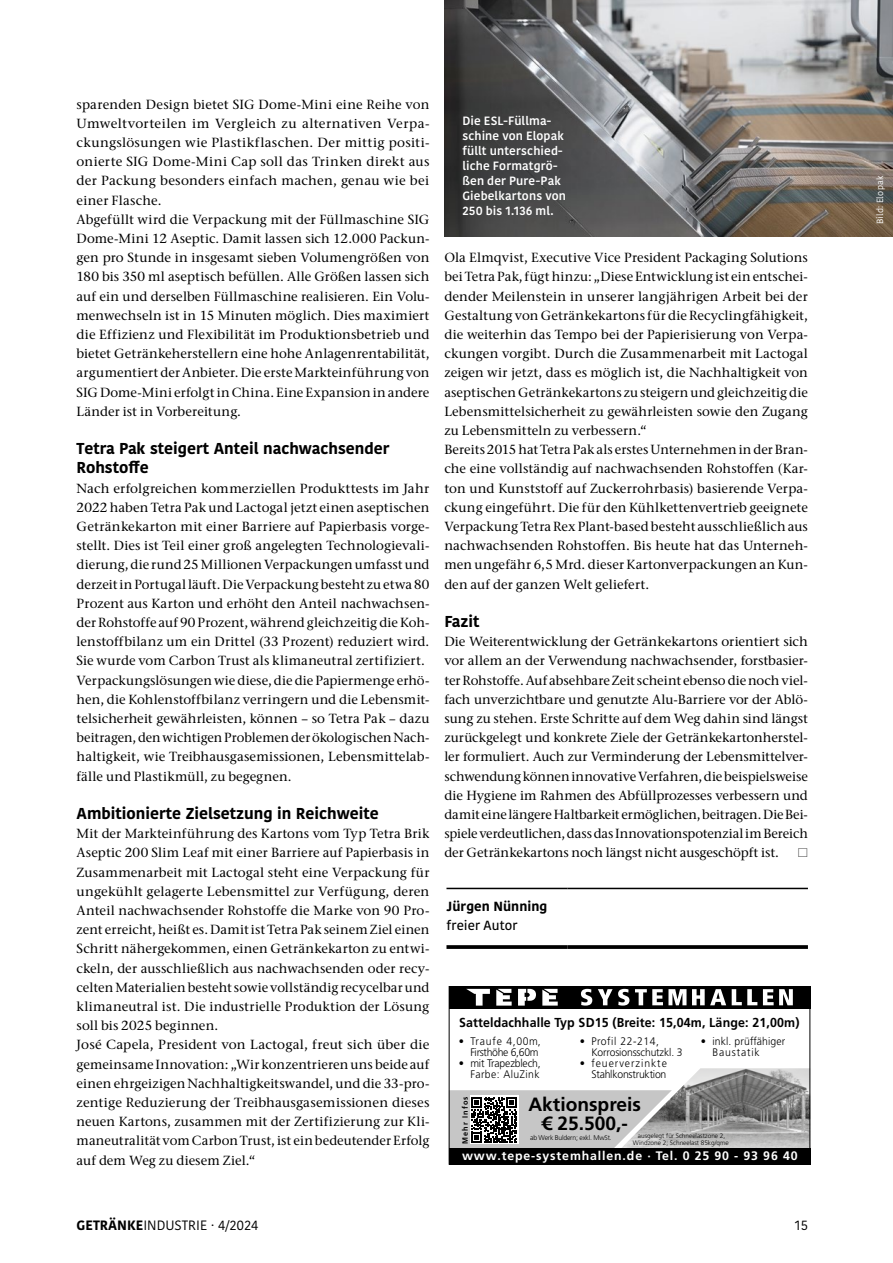
<style>
.page{position:relative;width:893px;height:1263px;background:#fff}
.page>*{position:absolute;margin:0;border:0;box-sizing:border-box;transform-origin:0 0}
.t1{font:700 19.2px/19.2px "Frutiger LT Pro";color:#000;text-align:center}
.Zwischenhead{font:700 15.75px/18.9px "Kohinoor Bangla";color:#000}
.t2{font:13.5px "Kohinoor Bangla";color:#000}
.Fließtext{font:500 13.2px/19.2px "Stone Serif ITC Pro";letter-spacing:.01em;color:#000;text-align:justify}
.Autoren_Name_GI{font:700 13.2px "Kohinoor Bangla";letter-spacing:.005em;color:#000}
.Autoren_Info_GI{font:500 13.2px "Kohinoor Bangla";letter-spacing:.01em;color:#000}
.t3{font:700 13.05px "Frutiger LT Pro";letter-spacing:.01em;color:#000;scale:.95 1}
.t4{font:700 12.3px "Frutiger LT Pro";letter-spacing:.07em;color:#fff}
.Bildunterschrift{font:600 12px/15px "Kohinoor Bangla";letter-spacing:.01em;color:#fff}
.t5{font:300 10.95px/10.9px "Frutiger LT Pro";letter-spacing:-.02em;color:#000;text-align:right;scale:.95 1}
.t6{font:300 10.95px/10.9px "Frutiger LT Pro";letter-spacing:-.015em;color:#000;text-align:right;scale:.95 1}
.t7{font:300 10.95px/10.9px "Frutiger LT Pro";letter-spacing:-.03em;color:#000;text-align:right;scale:.95 1}
.t8{font:300 10.95px/10.9px "Frutiger LT Pro";letter-spacing:.01em;color:#000;scale:.95 1}
.t9{font:300 10.95px "Frutiger LT Pro";letter-spacing:.05em;color:#000;scale:.95 1}
.t10{font:300 10.8px "Frutiger LT Pro";letter-spacing:-.01em;color:#000;scale:.95 1}
.Quelle{font:9px "Kohinoor Bangla";letter-spacing:.02em;color:#fff}
.t11{font:700 7.65px "Frutiger LT Pro";letter-spacing:.16em;color:#000;scale:.95 1}
.t12{font:300 6.9px "Frutiger LT Pro";letter-spacing:-.03em;color:#000}
.t13{font:300 6.45px/6.8px "Frutiger LT Pro";color:#000;text-align:center}
.s1{font-size:6.75px}
.s2{font-weight:700}
</style>
<div class="page">
<hr style="left:446px;top:888px;width:122px;height:1px;background:#000">
<hr style="left:568px;top:888px;width:240px;height:1px;background:#000">
<svg style="left:446px;top:945px;width:122px;height:4px"></svg>
<svg style="left:568px;top:945px;width:240px;height:4px"></svg>
<img style="left:444px;top:0;width:449px;height:236px">
<img style="left:679px;top:1068px;width:129px;height:22px">
<div style="left:449px;top:986px;width:361px;height:23px;background:#000"></div>
<svg style="left:763px;top:989px;width:30px;height:16px"></svg>
<svg style="left:732px;top:989px;width:25px;height:16px"></svg>
<svg style="left:692px;top:989px;width:34px;height:16px"></svg>
<svg style="left:635px;top:989px;width:51px;height:16px"></svg>
<svg style="left:598px;top:989px;width:31px;height:16px"></svg>
<svg style="left:581px;top:989px;width:11px;height:16px"></svg>
<svg style="left:542px;top:989px;width:16px;height:16px"></svg>
<svg style="left:518px;top:989px;width:18px;height:16px"></svg>
<svg style="left:496px;top:989px;width:16px;height:16px"></svg>
<svg style="left:466px;top:989px;width:24px;height:16px"></svg>
<svg style="left:448px;top:1090px;width:362px;height:75px;background:#828281"></svg>
<p class="Fließtext" style="left:77px;top:94px;width:354px">sparenden Design bietet SIG Dome-Mini eine Reihe von Umweltvorteilen im Vergleich zu alternativen Verpa&shy;ckungslösungen wie Plastikflaschen. Der mittig positi&shy;onierte SIG Dome-Mini Cap soll das Trinken direkt aus der Packung besonders einfach machen, genau wie bei einer Flasche.</p>
<p class="Fließtext" style="left:77px;top:210px;width:354px">Abgefüllt wird die Verpackung mit der Füllmaschine SIG Dome-Mini 12 Aseptic. Damit lassen sich 12.000 Packun&shy;gen pro Stunde in insgesamt sieben Volumengrößen von 180 bis 350 ml aseptisch befüllen. Alle Größen lassen sich auf ein und derselben Füllmaschine realisieren. Ein Volu&shy;menwechseln ist in 15 Minuten möglich. Dies maximiert die Effizienz und Flexibilität im Produktionsbetrieb und bietet Getränkeherstellern eine hohe Anlagenrentabilität, argumentiert der Anbieter. Die erste Markteinführung von SIG Dome-Mini erfolgt in China. Eine Expansion in andere Länder ist in Vorbereitung.</p>
<p class="Zwischenhead" style="left:77px;top:438px;width:314px">Tetra Pak steigert Anteil nachwachsender<br>Rohstoffe</p>
<p class="Fließtext" style="left:77px;top:478px;width:354px">Nach erfolgreichen kommerziellen Produkttests im Jahr 2022 haben Tetra Pak und Lactogal jetzt einen aseptischen Getränkekarton mit einer Barriere auf Papierbasis vorge&shy;stellt. Dies ist Teil einer groß angelegten Technologievali&shy;dierung, die rund 25 Millionen Verpackungen umfasst und derzeit in Portugal läuft. Die Verpackung besteht zu etwa 80<br>Prozent aus Karton und erhöht den Anteil nachwachsen&shy;der Rohstoffe auf 90 Prozent, während gleichzeitig die Koh&shy;lenstoffbilanz um ein Drittel (33 Prozent) reduziert wird.<br>Sie wurde vom Carbon Trust als klimaneutral zertifiziert.</p>
<p class="Fließtext" style="left:77px;top:670px;width:354px">Verpackungslösungen wie diese, die die Papiermenge erhö&shy;hen, die Kohlenstoffbilanz verringern und die Lebensmit&shy;telsicherheit gewährleisten, können – so Tetra Pak – dazu beitragen, den wichtigen Problemen der ökologischen Nach&shy;haltigkeit, wie Treibhausgasemissionen, Lebensmittelab&shy;fälle und Plastikmüll, zu begegnen.</p>
<p class="Zwischenhead" style="left:77px;top:803px;width:304px">Ambitionierte Zielsetzung in Reichweite</p>
<p class="Fließtext" style="left:77px;top:824px;width:354px">Mit der Markteinführung des Kartons vom Typ Tetra Brik Aseptic 200 Slim Leaf mit einer Barriere auf Papierbasis in Zusammenarbeit mit Lactogal steht eine Verpackung für ungekühlt gelagerte Lebensmittel zur Verfügung, deren Anteil nachwachsender Rohstoffe die Marke von 90 Pro&shy;zent erreicht, heißt es. Damit ist Tetra Pak seinem Ziel einen Schritt nähergekommen, einen Getränkekarton zu entwi&shy;ckeln, der ausschließlich aus nachwachsenden oder recy&shy;celten Materialien besteht sowie vollständig recycelbar und klimaneutral ist. Die industrielle Produktion der Lösung soll bis 2025 beginnen.</p>
<p class="Fließtext" style="left:77px;top:1035px;width:354px">José Capela, President von Lactogal, freut sich über die gemeinsame Innovation: „Wir konzentrieren uns beide auf einen ehrgeizigen Nachhaltigkeitswandel, und die 33-pro&shy;zentige Reduzierung der Treibhausgasemissionen dieses neuen Kartons, zusammen mit der Zertifizierung zur Kli&shy;maneutralität vom Carbon Trust, ist ein bedeutender Erfolg auf dem Weg zu diesem Ziel.“</p>
<p class="Bildunterschrift" style="left:462px;top:113px;width:105px">Die ESL-Füllma&shy;schine von Elopak füllt unterschied&shy;liche Formatgrö&shy;ßen der Pure-Pak<br>Giebelkartons von<br>250 bis 1.136 ml.</p>
<p class="Fließtext" style="left:444px;top:248px;width:365px">Ola Elmqvist, Executive Vice President Packaging Solutions bei Tetra Pak, fügt hinzu: „Diese Entwicklung ist ein entschei&shy;dender Meilenstein in unserer langjährigen Arbeit bei der Gestaltung von Getränkekartons für die Recyclingfähigkeit, die weiterhin das Tempo bei der Papierisierung von Verpa&shy;ckungen vorgibt. Durch die Zusammenarbeit mit Lactogal zeigen wir jetzt, dass es möglich ist, die Nachhaltigkeit von aseptischen Getränkekartons zu steigern und gleichzeitig die Lebensmittelsicherheit zu gewährleisten sowie den Zugang zu Lebensmitteln zu verbessern.“</p>
<p class="Fließtext" style="left:444px;top:440px;width:365px">Bereits 2015 hat Tetra Pak als erstes Unternehmen in der Bran&shy;che eine vollständig auf nachwachsenden Rohstoffen (Kar&shy;ton und Kunststoff auf Zuckerrohrbasis) basierende Verpa&shy;ckung eingeführt. Die für den Kühlkettenvertrieb geeignete Verpackung Tetra Rex Plant-based besteht ausschließlich aus nachwachsenden Rohstoffen. Bis heute hat das Unterneh&shy;men ungefähr 6,5 Mrd. dieser Kartonverpackungen an Kun&shy;den auf der ganzen Welt geliefert.</p>
<p class="Zwischenhead" style="left:444px;top:611px;width:37px">Fazit</p>
<p class="Fließtext" style="left:444px;top:632px;width:365px">Die Weiterentwicklung der Getränkekartons orientiert sich vor allem an der Verwendung nachwachsender, forstbasier&shy;ter Rohstoffe. Auf absehbare Zeit scheint ebenso die noch viel&shy;fach unverzichtbare und genutzte Alu-Barriere vor der Ablö&shy;sung zu stehen. Erste Schritte auf dem Weg dahin sind längst zurückgelegt und konkrete Ziele der Getränkekartonherstel&shy;ler formuliert. Auch zur Verminderung der Lebensmittelver&shy;schwendung können innovative Verfahren, die beispielsweise die Hygiene im Rahmen des Abfüllprozesses verbessern und damit eine längere Haltbarkeit ermöglichen, beitragen. Die Bei&shy;spiele verdeutlichen, dass das Innovationspotenzial im Bereich der Getränkekartons noch längst nicht ausgeschöpft ist.</p>
<p class="Autoren_Name_GI" style="left:446px;top:894px;width:102px">Jürgen Nünning</p>
<p class="Autoren_Info_GI" style="left:446px;top:915px;width:73px">freier Autor</p>
<p class="t3" style="left:459px;top:1015px;width:360px">Satteldachhalle Typ SD15 (Breite: 15,04m, Länge: 21,00m)</p>
<p class="t7" style="left:459px;top:1036px;width:88px">• Traufe 4,00m,<br>Firsthöhe 6,60m</p>
<p class="t6" style="left:459px;top:1058px;width:88px">• mit Trapezblech,<br>Farbe: AluZink</p>
<p class="t9" style="left:580px;top:1035px;width:85px">• Profil 22-214,</p>
<p class="t10" style="left:591px;top:1046px;width:98px">Korrosionsschutzkl. 3</p>
<p class="t5" style="left:580px;top:1058px;width:93px">• feuerverzinkte<br>Stahlkonstruktion</p>
<p class="t8" style="left:712px;top:1036px;width:78px;text-indent:-12px">• inkl. prüffähiger<br>Baustatik</p>
<p class="t11" style="left:461px;top:1144px;width:52px;rotate:-90deg">Mehr Infos</p>
<p class="t1" style="left:528px;top:1094px;width:114px">Aktionspreis € 25.500,-</p>
<p class="t13" style="left:633px;top:1133px;width:98px">ausgelegt für Schneelastzone 2,<br>Windzone 2; Schneelast 85kg/qm<span class="s1">e</span></p>
<p class="t12" style="left:530px;top:1133px;width:83px">ab Werk Buldern; exkl. MwSt.</p>
<p class="t4" style="left:462px;top:1149px;width:337px">www.tepe-systemhallen.de · Tel. 0 25 90 - 93 96 40</p>
<p class="t2" style="left:77px;top:1215px;width:183px"><span class="s2">GETRÄNKE</span>INDUSTRIE · 4/2024</p>
<p class="t2" style="left:795px;top:1215px;width:14px">15</p>
<p class="Quelle" style="left:873px;top:224px;width:50px;rotate:-90deg">Bild: Elopak</p>
</div>
